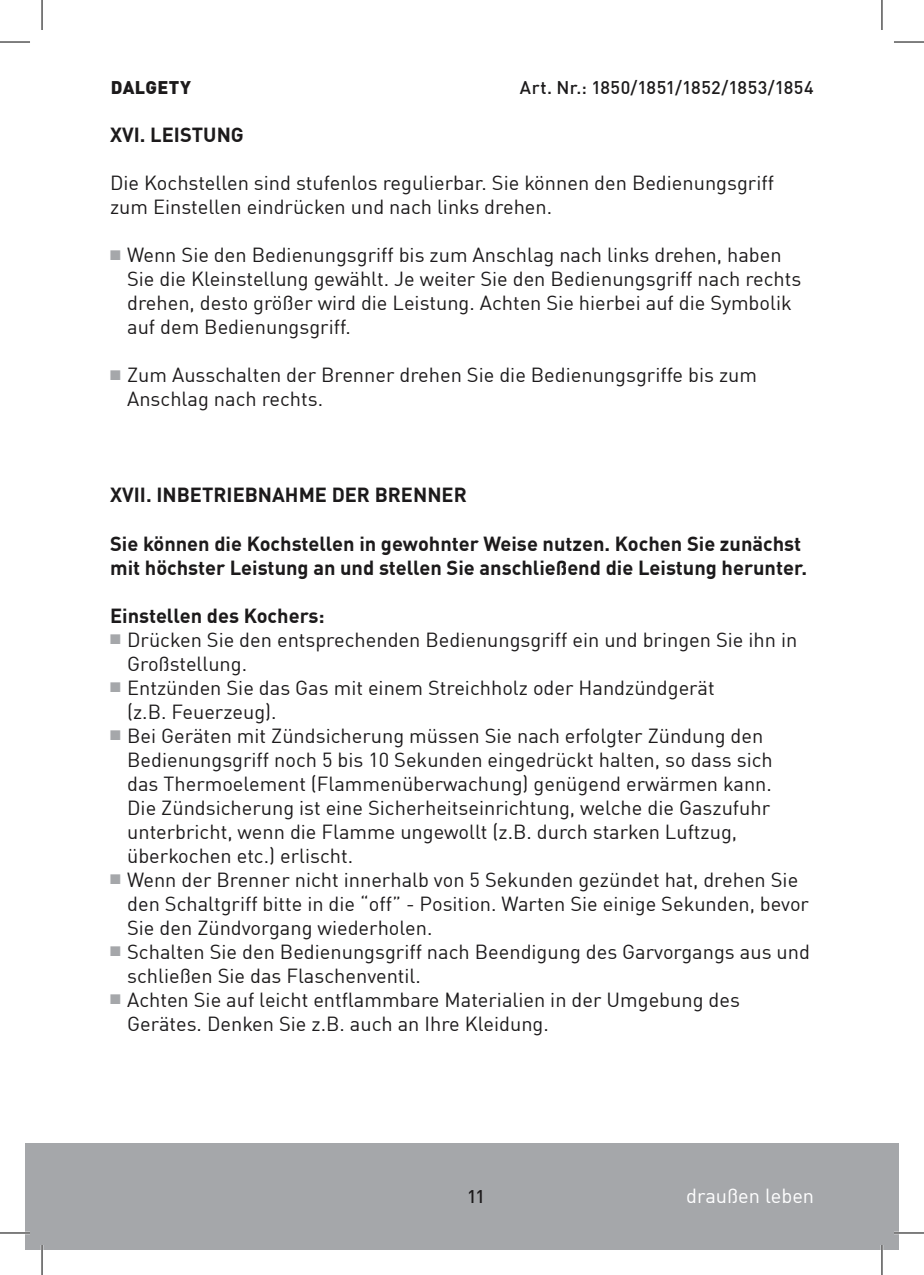
<style>
.page{position:relative;width:924px;height:1275px;background:#fff}
.page>*{position:absolute;margin:0;border:0;box-sizing:border-box;transform-origin:0 0}
.t1{font:20px/24px "DIN Offc";color:#1c1a1b}
.t2{font:700 20px/24px "DIN Offc";color:#1c1a1b}
.t3{font:20px "DIN Offc";color:#fff}
.t4{font:500 18px "DIN Offc";letter-spacing:.025em;color:#1c1a1b}
.t5{font:900 18px "DIN Offc";letter-spacing:.02em;color:#1c1a1b}
.s1{color:#a5a7aa}
</style>
<div class="page">
<div style="left:25px;top:1143px;width:873px;height:107px;background:#a5a7aa"></div>
<hr style="left:0;top:1231px;width:30px;height:3px;background:#fff">
<hr style="left:893px;top:1231px;width:30px;height:3px;background:#fff">
<hr style="left:41px;top:1245px;width:2px;height:30px;background:#fff">
<hr style="left:880px;top:1245px;width:2px;height:30px;background:#fff">
<hr style="left:0;top:42px;width:30px;height:1px;background:#000">
<hr style="left:893px;top:42px;width:30px;height:1px;background:#000">
<hr style="left:0;top:1232px;width:30px;height:1px;background:#000">
<hr style="left:893px;top:1232px;width:30px;height:1px;background:#000">
<hr style="left:42px;top:0;width:1px;height:30px;background:#000">
<hr style="left:42px;top:1245px;width:1px;height:30px;background:#000">
<hr style="left:881px;top:0;width:1px;height:30px;background:#000">
<hr style="left:881px;top:1245px;width:1px;height:30px;background:#000">
<p class="t5" style="left:111px;top:75px;width:82px">DALGETY</p>
<p class="t4" style="left:519px;top:76px;width:295px">Art. Nr.: 1850/1851/1852/1853/1854</p>
<p class="t2" style="left:110px;top:122px;width:135px">XVI. LEISTUNG</p>
<p class="t1" style="left:110px;top:171px;width:665px">Die Kochstellen sind stufenlos regulierbar. Sie können den Bedienungsgriff zum Einstellen eindrücken und nach links drehen.</p>
<p class="t1" style="left:127px;top:243px;width:675px;text-indent:-17px"><span class="s1">■</span> Wenn Sie den Bedienungsgriff bis zum Anschlag nach links drehen, haben Sie die Kleinstellung gewählt. Je weiter Sie den Bedienungsgriff nach rechts drehen, desto größer wird die Leistung. Achten Sie hierbei auf die Symbolik auf dem Bedienungsgriff.</p>
<p class="t1" style="left:127px;top:363px;width:631px;text-indent:-17px"><span class="s1">■</span> Zum Ausschalten der Brenner drehen Sie die Bedienungsgriffe bis zum<br>Anschlag nach rechts.</p>
<p class="t2" style="left:110px;top:482px;width:358px">XVII. INBETRIEBNAHME DER BRENNER</p>
<p class="t2" style="left:110px;top:530px;width:698px">Sie können die Kochstellen in gewohnter Weise nutzen. Kochen Sie zunächst mit höchster Leistung an und stellen Sie anschließend die Leistung herunter.</p>
<p class="t2" style="left:110px;top:602px;width:216px">Einstellen des Kochers:</p>
<p class="t1" style="left:127px;top:627px;width:671px;text-indent:-17px"><span class="s1">■</span> Drücken Sie den entsprechenden Bedienungsgriff ein und bringen Sie ihn in<br>Großstellung.</p>
<p class="t1" style="left:127px;top:675px;width:588px;text-indent:-17px"><span class="s1">■</span> Entzünden Sie das Gas mit einem Streichholz oder Handzündgerät (z.B. Feuerzeug).</p>
<p class="t1" style="left:127px;top:723px;width:647px;text-indent:-17px"><span class="s1">■</span> Bei Geräten mit Zündsicherung müssen Sie nach erfolgter Zündung den Bedienungsgriff noch 5 bis 10 Sekunden eingedrückt halten, so dass sich das Thermoelement (Flammenüberwachung) genügend erwärmen kann.<br>Die Zündsicherung ist eine Sicherheitseinrichtung, welche die Gaszufuhr unterbricht, wenn die Flamme ungewollt (z.B. durch starken Luftzug, überkochen etc.) erlischt.</p>
<p class="t1" style="left:127px;top:867px;width:683px;text-indent:-17px"><span class="s1">■</span> Wenn der Brenner nicht innerhalb von 5 Sekunden gezündet hat, drehen Sie den Schaltgriff bitte in die “off” - Position. Warten Sie einige Sekunden, bevor<br>Sie den Zündvorgang wiederholen.</p>
<p class="t1" style="left:127px;top:939px;width:684px;text-indent:-17px"><span class="s1">■</span> Schalten Sie den Bedienungsgriff nach Beendigung des Garvorgangs aus und schließen Sie das Flaschenventil.</p>
<p class="t1" style="left:127px;top:987px;width:614px;text-indent:-17px"><span class="s1">■</span> Achten Sie auf leicht entflammbare Materialien in der Umgebung des<br>Gerätes. Denken Sie z.B. auch an Ihre Kleidung.</p>
<p class="t4" style="left:467px;top:1185px;width:20px">11</p>
<p class="t3" style="left:686px;top:1183px;width:129px">draußen leben</p>
</div>
